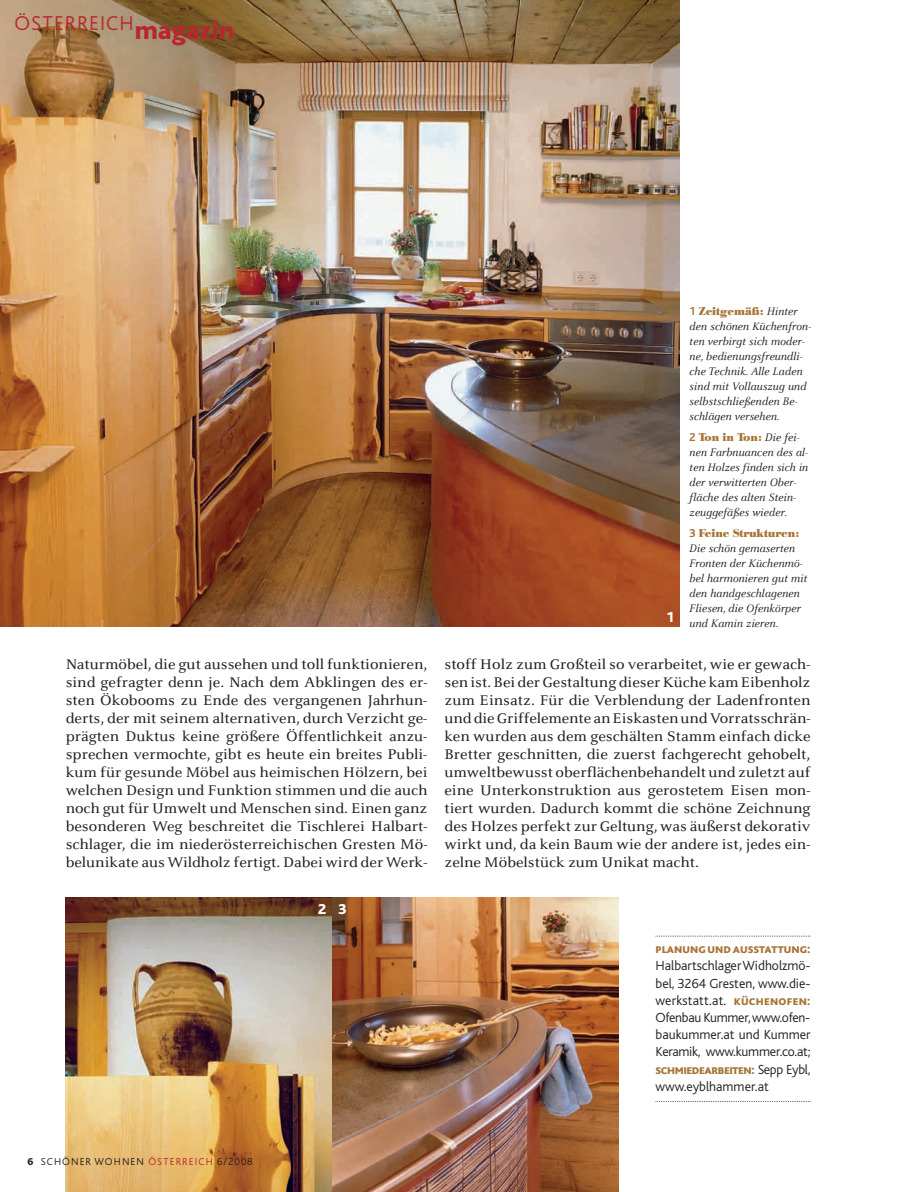
<style>
.page{position:relative;width:912px;height:1192px;background:#fff}
.page>*{position:absolute;margin:0;border:0;box-sizing:border-box;transform-origin:0 0}
.t1{font:300 21px "Bliss";letter-spacing:.05em;color:#b7282e}
.t2{font:800 15px "Bliss";color:#fff}
.t3{font:14.7px/18px "Celeste ST";color:#231f20;text-align:justify}
.t4{font:300 13.8px/17.2px "Bliss";letter-spacing:-.005em;color:#231f20;text-align:justify}
.t5{font:800 13.8px "Bliss Caps";letter-spacing:-.03em;color:#a67435}
.t6{font:800 13.8px "Bliss Caps";color:#a67435}
.t7{font:italic 12px/15px "Celeste";color:#231f20}
.t8{font:700 11.25px "B Bodoni";color:#a67435}
.t9{font:300 10.5px "Bliss";letter-spacing:.105em;color:#231f20}
.s1{font-weight:800;font-size:27px}
.s2{font-family:"Bliss";font-size:12px}
.s3{font-family:"Celeste";font-weight:400;font-style:italic;font-size:12px;color:#231f20}
.s4{font-weight:800}
.s5{color:#b7282e}
.s6{font-family:"Bliss Caps";font-weight:800;color:#a67435}
.s7{font-family:"Bliss";font-weight:300;color:#231f20}
</style>
<div class="page">
<img style="left:0;top:0;width:811px;height:1191px">
<h1 class="t1" style="left:15px;top:14px;width:221px">ÖSTERREICH<span class="s1">magazin</span></h1>
<p class="t2" style="left:665px;top:611px;width:10px">1</p>
<p class="t8" style="left:689px;top:306px;width:110px"><span class="s2">1</span> Zeitgemäß: <span class="s3">Hinter</span></p>
<p class="t7" style="left:689px;top:319px;width:123px">den schönen Küchenfron&shy;ten verbirgt sich moder&shy;ne, bedienungsfreundli&shy;che Technik. Alle Laden sind mit Vollauszug und selbstschließenden Be&shy;schlägen versehen.</p>
<p class="t8" style="left:689px;top:432px;width:112px"><span class="s2">2</span> Ton in Ton: <span class="s3">Die fei-</span></p>
<p class="t7" style="left:689px;top:445px;width:120px">nen Farbnuancen des al&shy;ten Holzes finden sich in der verwitterten Ober&shy;fläche des alten Stein&shy;zeuggefäßes wieder.</p>
<p class="t8" style="left:689px;top:528px;width:111px"><span class="s2">3</span> Feine Strukturen:</p>
<p class="t7" style="left:689px;top:541px;width:119px">Die schön gemaserten<br>Fronten der Küchenmö&shy;bel harmonieren gut mit den handgeschlagenen<br>Fliesen, die Ofenkörper und Kamin zieren.</p>
<p class="t3" style="left:66px;top:656px;width:363px">Naturmöbel, die gut aussehen und toll funktionieren, sind gefragter denn je. Nach dem Abklingen des er&shy;sten Ökobooms zu Ende des vergangenen Jahrhun&shy;derts, der mit seinem alternativen, durch Verzicht ge&shy;prägten Duktus keine größere Öffentlichkeit anzu&shy;sprechen vermochte, gibt es heute ein breites Publi&shy;kum für gesunde Möbel aus heimischen Hölzern, bei welchen Design und Funktion stimmen und die auch noch gut für Umwelt und Menschen sind. Einen ganz besonderen Weg beschreitet die Tischlerei Halbart&shy;schlager, die im niederösterreichischen Gresten Mö&shy;belunikate aus Wildholz fertigt. Dabei wird der Werk-</p>
<p class="t3" style="left:444px;top:656px;width:367px">stoff Holz zum Großteil so verarbeitet, wie er gewach&shy;sen ist. Bei der Gestaltung dieser Küche kam Eibenholz zum Einsatz. Für die Verblendung der Ladenfronten und die Griffelemente an Eiskasten und Vorratsschrän&shy;ken wurden aus dem geschälten Stamm einfach dicke Bretter geschnitten, die zuerst fachgerecht gehobelt, umweltbewusst oberflächenbehandelt und zuletzt auf eine Unterkonstruktion aus gerostetem Eisen mon&shy;tiert wurden. Dadurch kommt die schöne Zeichnung des Holzes perfekt zur Geltung, was äußerst dekorativ wirkt und, da kein Baum wie der andere ist, jedes ein&shy;zelne Möbelstück zum Unikat macht.</p>
<p class="t2" style="left:318px;top:903px;width:30px">2 3</p>
<p class="t9" style="left:27px;top:1157px;width:226px"><span class="s4">6</span> SCHÖNER WOHNEN <span class="s5">ÖSTERREICH</span> 6/2008</p>
<p class="t6" style="left:655px;top:940px;width:156px">planung und ausstattung:</p>
<p class="t4" style="left:655px;top:958px;width:156px">Halbartschlager Widholzmö&shy;bel, 3264 Gresten, www.die&shy;werkstatt.at. <span class="s6">küchenofen:<br></span>Ofenbau Kummer,www.ofen&shy;baukummer.at und Kummer Keramik, www.kummer.co.at;</p>
<p class="t5" style="left:655px;top:1060px;width:156px">schmiedearbeiten: <span class="s7">Sepp Eybl,</span></p>
<p class="t4" style="left:655px;top:1078px;width:115px">www.eyblhammer.at</p>
</div>
